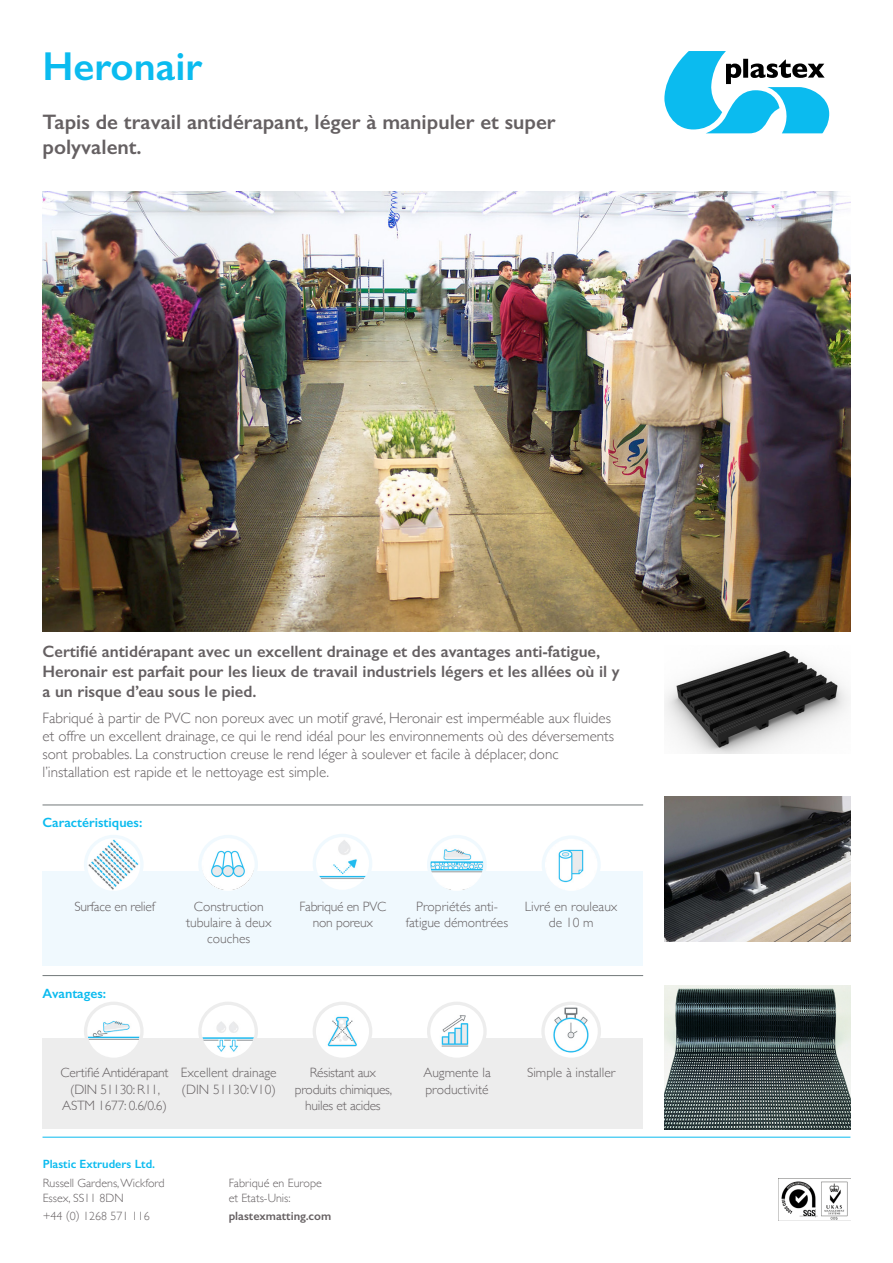
<style>
.page{position:relative;width:893px;height:1263px;background:#fff}
.page>*{position:absolute;margin:0;border:0;box-sizing:border-box;transform-origin:0 0}
.t1{font:600 40.5px "Gill Sans";color:#0bbbef}
.t2{font:600 21px/25.2px "Gill Sans";color:#656062}
.t3{font:600 16.5px/19.8px "Gill Sans";color:#656062}
.t4{font:300 15px/18px "Gill Sans";color:#656062}
.t5{font:300 13.5px/16.2px "Gill Sans";color:#656062;text-align:center}
.t6{font:300 13.5px/16.2px "Gill Sans";letter-spacing:-.02em;color:#656062;text-align:center}
.t7{font:600 13.5px "Gill Sans";color:#0bbbef}
.t8{font:300 12px/14.4px "Gill Sans";color:#656062}
.t9{font:600 12px "Gill Sans";color:#0bbbef}
.t10{font:600 12px "Gill Sans";color:#656062}
</style>
<div class="page">
<img style="left:43px;top:191px;width:807px;height:440px">
<img style="left:664px;top:650px;width:185px;height:103px">
<hr style="left:43px;top:1137px;width:807px;height:1px;background:#0bbbef">
<img style="left:664px;top:797px;width:186px;height:145px">
<img style="left:664px;top:985px;width:186px;height:145px">
<svg style="left:664px;top:51px;width:165px;height:82px"></svg>
<img style="left:781px;top:1181px;width:67px;height:39px">
<div style="left:43px;top:1038px;width:600px;height:91px;background:#ededed"></div>
<div style="left:86px;top:1003px;width:56px;height:56px;background:#ededed;border-radius:50%"></div>
<img style="left:87px;top:1005px;width:53px;height:53px;border-radius:26px">
<div style="left:84px;top:1002px;width:60px;height:59px;border:3px solid #ededed;border-radius:50%"></div>
<div style="left:200px;top:1003px;width:56px;height:56px;background:#ededed;border-radius:50%"></div>
<img style="left:202px;top:1005px;width:53px;height:53px;border-radius:26px">
<div style="left:198px;top:1002px;width:60px;height:59px;border:3px solid #ededed;border-radius:50%"></div>
<div style="left:314px;top:1003px;width:57px;height:56px;background:#ededed;border-radius:50%"></div>
<img style="left:316px;top:1005px;width:53px;height:53px;border-radius:26px">
<div style="left:313px;top:1002px;width:59px;height:59px;border:3px solid #ededed;border-radius:50%"></div>
<div style="left:429px;top:1003px;width:56px;height:56px;background:#ededed;border-radius:50%"></div>
<img style="left:430px;top:1005px;width:53px;height:53px;border-radius:26px">
<div style="left:427px;top:1002px;width:60px;height:59px;border:3px solid #ededed;border-radius:50%"></div>
<div style="left:543px;top:1003px;width:56px;height:56px;background:#ededed;border-radius:50%"></div>
<img style="left:545px;top:1005px;width:53px;height:53px;border-radius:26px">
<div style="left:541px;top:1002px;width:60px;height:59px;border:3px solid #ededed;border-radius:50%"></div>
<div style="left:43px;top:871px;width:600px;height:95px;background:#f0f9fe"></div>
<div style="left:86px;top:836px;width:56px;height:56px;background:#f0f9fe;border-radius:50%"></div>
<img style="left:87px;top:838px;width:53px;height:53px;border-radius:26px">
<div style="left:84px;top:835px;width:60px;height:59px;border:3px solid #f0f9fe;border-radius:50%"></div>
<img style="left:202px;top:839px;width:52px;height:51px">
<div style="left:198px;top:835px;width:60px;height:59px;border:3px solid #f0f9fe;border-radius:50%"></div>
<div style="left:314px;top:835px;width:57px;height:56px;background:#f0f9fe;border-radius:50%"></div>
<img style="left:316px;top:837px;width:53px;height:53px;border-radius:26px">
<div style="left:313px;top:834px;width:59px;height:59px;border:3px solid #f0f9fe;border-radius:50%"></div>
<img style="left:431px;top:839px;width:52px;height:51px">
<div style="left:427px;top:835px;width:60px;height:59px;border:3px solid #f0f9fe;border-radius:50%"></div>
<div style="left:543px;top:837px;width:56px;height:55px;background:#f0f9fe;border-radius:50%"></div>
<img style="left:545px;top:839px;width:52px;height:52px;border-radius:26px">
<div style="left:542px;top:835px;width:59px;height:59px;border:3px solid #f0f9fe;border-radius:50%"></div>
<hr style="left:43px;top:805px;width:600px;height:1px;background:#72787a">
<hr style="left:43px;top:975px;width:600px;height:1px;background:#72787a">
<h1 class="t1" style="left:43px;top:42px;width:161px">Heronair</h1>
<h2 class="t2" style="left:43px;top:109px;width:515px">Tapis de travail antidérapant, léger à manipuler et super polyvalent.</h2>
<p class="t3" style="left:43px;top:642px;width:579px">Certifié antidérapant avec un excellent drainage et des avantages anti-fatigue,<br>Heronair est parfait pour les lieux de travail industriels légers et les allées où il y a un risque d’eau sous le pied.</p>
<p class="t4" style="left:43px;top:709px;width:573px">Fabriqué à partir de PVC non poreux avec un motif gravé, Heronair est imperméable aux fluides et offre un excellent drainage, ce qui le rend idéal pour les environnements où des déversements sont probables. La construction creuse le rend léger à soulever et facile à déplacer, donc l’installation est rapide et le nettoyage est simple.</p>
<p class="t7" style="left:43px;top:814px;width:101px">Caractéristiques:</p>
<p class="t6" style="left:74px;top:897px;width:82px">Surface en relief</p>
<p class="t5" style="left:186px;top:897px;width:87px">Construction tubulaire à deux couches</p>
<p class="t6" style="left:300px;top:897px;width:88px">Fabriqué en PVC non poreux</p>
<p class="t5" style="left:406px;top:897px;width:104px">Propriétés anti&shy;fatigue démontrées</p>
<p class="t5" style="left:525px;top:897px;width:94px">Livré en rouleaux de 10 m</p>
<p class="t7" style="left:43px;top:985px;width:65px">Avantages:</p>
<p class="t6" style="left:61px;top:1064px;width:110px">Certifié Antidérapant (DIN 51130: R11,<br>ASTM 1677: 0.6/0.6)</p>
<p class="t5" style="left:181px;top:1064px;width:97px;text-align:left">Excellent drainage (DIN 51130:V10)</p>
<p class="t6" style="left:295px;top:1064px;width:99px">Résistant aux produits chimiques, huiles et acides</p>
<p class="t5" style="left:423px;top:1064px;width:69px;text-align:left">Augmente la productivité</p>
<p class="t5" style="left:527px;top:1064px;width:90px">Simple à installer</p>
<p class="t9" style="left:43px;top:1156px;width:114px">Plastic Extruders Ltd.</p>
<p class="t8" style="left:43px;top:1176px;width:124px">Russell Gardens, Wickford<br>Essex, SS11 8DN</p>
<p class="t8" style="left:43px;top:1209px;width:109px">+44 (0) 1268 571 116</p>
<p class="t8" style="left:229px;top:1176px;width:95px">Fabriqué en Europe et Etats-Unis:</p>
<p class="t10" style="left:229px;top:1209px;width:104px">plastexmatting.com</p>
</div>
